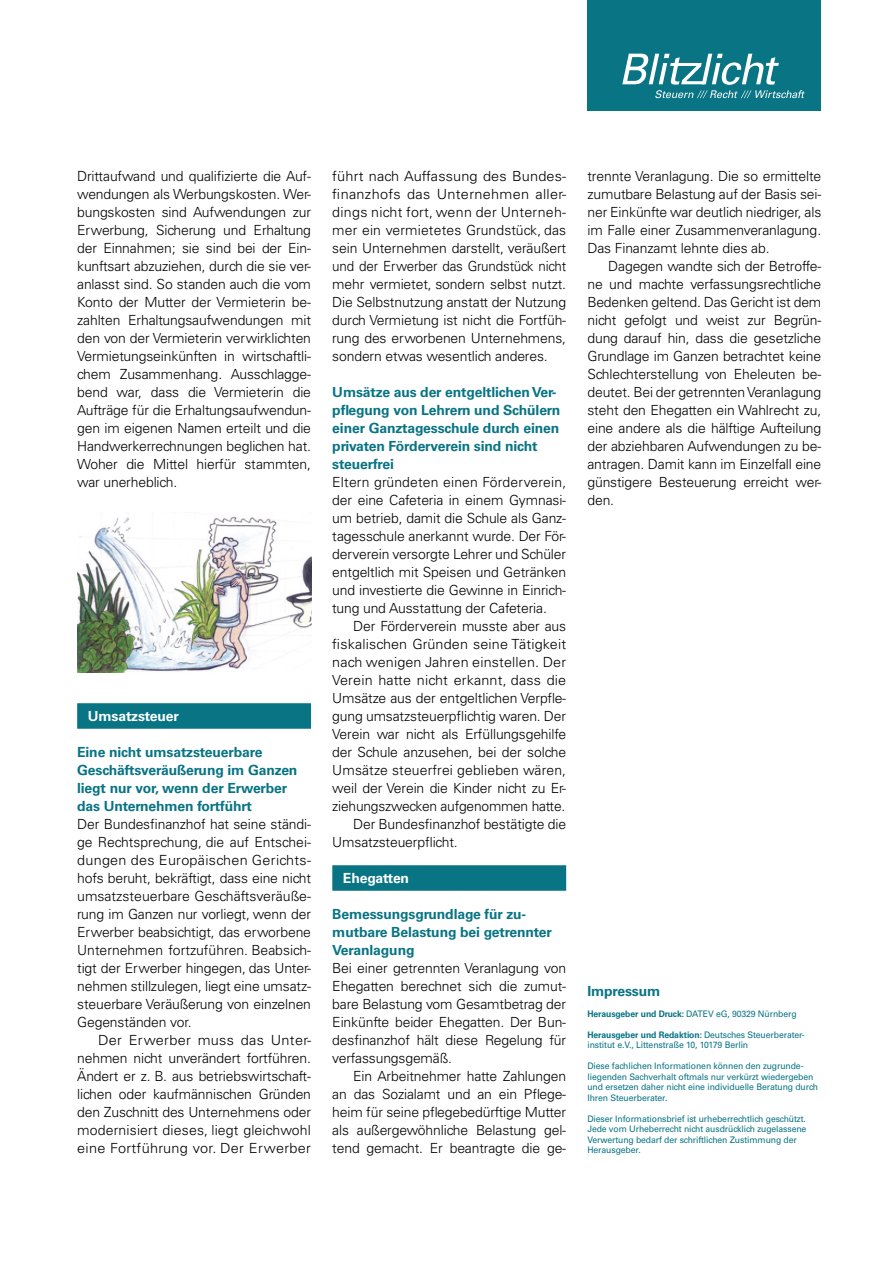
<style>
.page{position:relative;width:893px;height:1263px;background:#fff}
.page>*{position:absolute;margin:0;border:0;box-sizing:border-box;transform-origin:0 0}
.t1{font:300 13.95px/18px "Univers LT Std";letter-spacing:-.01em;color:#000;text-align:justify}
.t2{font:300 13.95px/18px "Univers LT Std";letter-spacing:-.01em;color:#000;text-align:justify;scale:1.04 1}
.t3{font:700 13.95px "Univers LT Std";letter-spacing:-.01em;color:#087484}
.t4{font:300 13.95px "Univers LT Std";letter-spacing:.01em;color:#000}
.t5{font:300 13.95px "Univers LT Std";letter-spacing:.02em;color:#000;scale:1.04 1}
.t6{font:300 13.95px "Univers LT Std";letter-spacing:.02em;color:#000}
.t7{font:700 13.95px "Univers LT Std";letter-spacing:-.01em;color:#fff}
.t8{font:9px/10.5px "Univers LT Std";letter-spacing:-.01em;color:#087484;scale:.96 1}
.s1{font-weight:700}
</style>
<div class="page">
<div style="left:587px;top:0;width:234px;height:110px;background:#087484"></div>
<svg style="left:622px;top:54px;width:183px;height:44px"></svg>
<div style="left:332px;top:865px;width:234px;height:26px;background:#087484"></div>
<div style="left:77px;top:703px;width:234px;height:26px;background:#087484"></div>
<img style="left:77px;top:516px;width:234px;height:156px">
<p class="t1" style="left:77px;top:167px;width:235px">Drittaufwand und qualifizierte die Auf&shy;wendungen als Werbungskosten. Wer&shy;bungskosten sind Aufwendungen zur Erwerbung, Sicherung und Erhaltung der Einnahmen; sie sind bei der Ein&shy;kunftsart abzuziehen, durch die sie ver&shy;anlasst sind. So standen auch die vom Konto der Mutter der Vermieterin be&shy;zahlten Erhaltungsaufwendungen mit den von der Vermieterin verwirklichten Vermietungseinkünften in wirtschaftli&shy;chem Zusammenhang. Ausschlagge&shy;bend war, dass die Vermieterin die Aufträge für die Erhaltungsaufwendun&shy;gen im eigenen Namen erteilt und die Handwerkerrechnungen beglichen hat.<br>Woher die Mittel hierfür stammten, war unerheblich.</p>
<p class="t7" style="left:88px;top:708px;width:93px">Umsatzsteuer</p>
<p class="t3" style="left:77px;top:744px;width:187px">Eine nicht umsatzsteuerbare</p>
<p class="t3" style="left:77px;top:762px;width:222px">Geschäftsveräußerung im Ganzen</p>
<p class="t3" style="left:77px;top:780px;width:212px">liegt nur vor, wenn der Erwerber</p>
<p class="t3" style="left:77px;top:798px;width:176px">das Unternehmen fortführt</p>
<p class="t1" style="left:77px;top:815px;width:235px">Der Bundesfinanzhof hat seine ständi-</p>
<p class="t1" style="left:77px;top:833px;width:235px">ge Rechtsprechung, die auf Entschei-</p>
<p class="t6" style="left:77px;top:852px;width:235px">dungen des Europäischen Gerichts-</p>
<p class="t1" style="left:77px;top:869px;width:235px">hofs beruht, bekräftigt, dass eine nicht</p>
<p class="t1" style="left:77px;top:887px;width:235px">umsatzsteuerbare Geschäftsveräuße-</p>
<p class="t1" style="left:77px;top:905px;width:235px">rung im Ganzen nur vorliegt, wenn der</p>
<p class="t1" style="left:77px;top:923px;width:235px">Erwerber beabsichtigt, das erworbene</p>
<p class="t1" style="left:77px;top:941px;width:235px">Unternehmen fortzuführen. Beabsich-</p>
<p class="t1" style="left:77px;top:959px;width:235px">tigt der Erwerber hingegen, das Unter-</p>
<p class="t1" style="left:77px;top:977px;width:235px">nehmen stillzulegen, liegt eine umsatz-</p>
<p class="t1" style="left:77px;top:995px;width:235px">steuerbare Veräußerung von einzelnen</p>
<p class="t1" style="left:77px;top:1013px;width:116px">Gegenständen vor.</p>
<p class="t5" style="left:98px;top:1032px;width:206px">Der Erwerber muss das Unter-</p>
<p class="t1" style="left:77px;top:1049px;width:235px">nehmen nicht unverändert fortführen.</p>
<p class="t1" style="left:77px;top:1067px;width:235px">Ändert er z. B. aus betriebswirtschaft-</p>
<p class="t1" style="left:77px;top:1085px;width:235px">lichen oder kaufmännischen Gründen</p>
<p class="t1" style="left:77px;top:1103px;width:235px">den Zuschnitt des Unternehmens oder</p>
<p class="t4" style="left:77px;top:1122px;width:235px">modernisiert dieses, liegt gleichwohl</p>
<p class="t5" style="left:77px;top:1140px;width:226px">eine Fortführung vor. Der Erwerber</p>
<p class="t2" style="left:332px;top:167px;width:226px">führt nach Auffassung des Bundes&shy;finanzhofs das Unternehmen aller&shy;dings nicht fort, wenn der Unterneh&shy;mer ein vermietetes Grundstück, das sein Unternehmen darstellt, veräußert und der Erwerber das Grundstück nicht mehr vermietet, sondern selbst nutzt.<br>Die Selbstnutzung anstatt der Nutzung durch Vermietung ist nicht die Fortfüh&shy;rung des erworbenen Unternehmens, sondern etwas wesentlich anderes.</p>
<p class="t3" style="left:332px;top:384px;width:226px">Umsätze aus der entgeltlichen Ver-</p>
<p class="t3" style="left:332px;top:402px;width:229px">pflegung von Lehrern und Schülern</p>
<p class="t3" style="left:332px;top:420px;width:228px">einer Ganztagesschule durch einen</p>
<p class="t3" style="left:332px;top:438px;width:207px">privaten Förderverein sind nicht</p>
<p class="t3" style="left:332px;top:456px;width:63px">steuerfrei</p>
<p class="t4" style="left:332px;top:474px;width:235px">Eltern gründeten einen Förderverein,</p>
<p class="t1" style="left:332px;top:491px;width:235px">der eine Cafeteria in einem Gymnasi-</p>
<p class="t1" style="left:332px;top:509px;width:235px">um betrieb, damit die Schule als Ganz-</p>
<p class="t1" style="left:332px;top:527px;width:235px">tagesschule anerkannt wurde. Der För-</p>
<p class="t1" style="left:332px;top:545px;width:235px">derverein versorgte Lehrer und Schüler</p>
<p class="t1" style="left:332px;top:563px;width:235px">entgeltlich mit Speisen und Getränken</p>
<p class="t1" style="left:332px;top:581px;width:235px">und investierte die Gewinne in Einrich-</p>
<p class="t1" style="left:332px;top:599px;width:216px">tung und Ausstattung der Cafeteria.</p>
<p class="t1" style="left:353px;top:617px;width:215px">Der Förderverein musste aber aus</p>
<p class="t4" style="left:332px;top:636px;width:235px">fiskalischen Gründen seine Tätigkeit</p>
<p class="t4" style="left:332px;top:654px;width:235px">nach wenigen Jahren einstellen. Der</p>
<p class="t4" style="left:332px;top:672px;width:235px">Verein hatte nicht erkannt, dass die</p>
<p class="t1" style="left:332px;top:689px;width:235px">Umsätze aus der entgeltlichen Verpfle-</p>
<p class="t1" style="left:332px;top:707px;width:235px">gung umsatzsteuerpflichtig waren. Der</p>
<p class="t1" style="left:332px;top:725px;width:235px">Verein war nicht als Erfüllungsgehilfe</p>
<p class="t1" style="left:332px;top:743px;width:235px">der Schule anzusehen, bei der solche</p>
<p class="t4" style="left:332px;top:762px;width:235px">Umsätze steuerfrei geblieben wären,</p>
<p class="t1" style="left:332px;top:779px;width:235px">weil der Verein die Kinder nicht zu Er-</p>
<p class="t1" style="left:332px;top:797px;width:234px">ziehungszwecken aufgenommen hatte.</p>
<p class="t1" style="left:353px;top:815px;width:215px">Der Bundesfinanzhof bestätigte die</p>
<p class="t1" style="left:332px;top:833px;width:127px">Umsatzsteuerpflicht.</p>
<p class="t7" style="left:343px;top:870px;width:68px">Ehegatten</p>
<p class="t3" style="left:332px;top:906px;width:195px">Bemessungsgrundlage für zu-</p>
<p class="t3" style="left:332px;top:924px;width:221px">mutbare Belastung bei getrennter</p>
<p class="t3" style="left:332px;top:942px;width:84px">Veranlagung</p>
<p class="t1" style="left:332px;top:959px;width:235px">Bei einer getrennten Veranlagung von</p>
<p class="t1" style="left:332px;top:977px;width:235px">Ehegatten berechnet sich die zumut-</p>
<p class="t1" style="left:332px;top:995px;width:235px">bare Belastung vom Gesamtbetrag der</p>
<p class="t1" style="left:332px;top:1013px;width:235px">Einkünfte beider Ehegatten. Der Bun-</p>
<p class="t1" style="left:332px;top:1031px;width:235px">desfinanzhof hält diese Regelung für</p>
<p class="t1" style="left:332px;top:1049px;width:121px">verfassungsgemäß.</p>
<p class="t1" style="left:353px;top:1067px;width:215px">Ein Arbeitnehmer hatte Zahlungen</p>
<p class="t1" style="left:332px;top:1085px;width:235px">an das Sozialamt und an ein Pflege-</p>
<p class="t1" style="left:332px;top:1103px;width:235px">heim für seine pflegebedürftige Mutter</p>
<p class="t1" style="left:332px;top:1121px;width:235px">als außergewöhnliche Belastung gel-</p>
<p class="t1" style="left:332px;top:1139px;width:235px">tend gemacht. Er beantragte die ge-</p>
<p class="t1" style="left:587px;top:167px;width:235px">trennte Veranlagung. Die so ermittelte</p>
<p class="t1" style="left:587px;top:185px;width:235px">zumutbare Belastung auf der Basis sei-</p>
<p class="t1" style="left:587px;top:203px;width:235px">ner Einkünfte war deutlich niedriger, als</p>
<p class="t1" style="left:587px;top:221px;width:235px">im Falle einer Zusammenveranlagung.</p>
<p class="t1" style="left:587px;top:239px;width:184px">Das Finanzamt lehnte dies ab.</p>
<p class="t1" style="left:608px;top:257px;width:215px">Dagegen wandte sich der Betroffe-</p>
<p class="t1" style="left:587px;top:275px;width:235px">ne und machte verfassungsrechtliche</p>
<p class="t1" style="left:587px;top:293px;width:235px">Bedenken geltend. Das Gericht ist dem</p>
<p class="t1" style="left:587px;top:311px;width:235px">nicht gefolgt und weist zur Begrün-</p>
<p class="t1" style="left:587px;top:329px;width:235px">dung darauf hin, dass die gesetzliche</p>
<p class="t1" style="left:587px;top:347px;width:235px">Grundlage im Ganzen betrachtet keine</p>
<p class="t1" style="left:587px;top:365px;width:235px">Schlechterstellung von Eheleuten be-</p>
<p class="t1" style="left:587px;top:383px;width:235px">deutet. Bei der getrennten Veranlagung</p>
<p class="t1" style="left:587px;top:401px;width:235px">steht den Ehegatten ein Wahlrecht zu,</p>
<p class="t1" style="left:587px;top:419px;width:235px">eine andere als die hälftige Aufteilung</p>
<p class="t1" style="left:587px;top:437px;width:235px">der abziehbaren Aufwendungen zu be-</p>
<p class="t1" style="left:587px;top:455px;width:235px">antragen. Damit kann im Einzelfall eine</p>
<p class="t1" style="left:587px;top:473px;width:235px">günstigere Besteuerung erreicht wer-</p>
<p class="t1" style="left:587px;top:491px;width:28px">den.</p>
<p class="t3" style="left:587px;top:982px;width:74px">Impressum</p>
<p class="t8" style="left:587px;top:1008px;width:219px"><span class="s1">Herausgeber und Druck:</span> DATEV eG, 90329 Nürnberg</p>
<p class="t8" style="left:587px;top:1029px;width:228px"><span class="s1">Herausgeber und Redaktion:</span> Deutsches Steuerberater&shy;institut e.V., Littenstraße 10, 10179 Berlin</p>
<p class="t8" style="left:587px;top:1061px;width:242px">Diese fachlichen Informationen können den zugrunde&shy;liegenden Sachverhalt oftmals nur verkürzt wiedergeben und ersetzen daher nicht eine individuelle Beratung durch Ihren Steuerberater.</p>
<p class="t8" style="left:587px;top:1113px;width:230px">Dieser Informationsbrief ist urheberrechtlich geschützt.<br>Jede vom Urheberrecht nicht ausdrücklich zugelassene Verwertung bedarf der schriftlichen Zustimmung der Herausgeber.</p>
</div>
